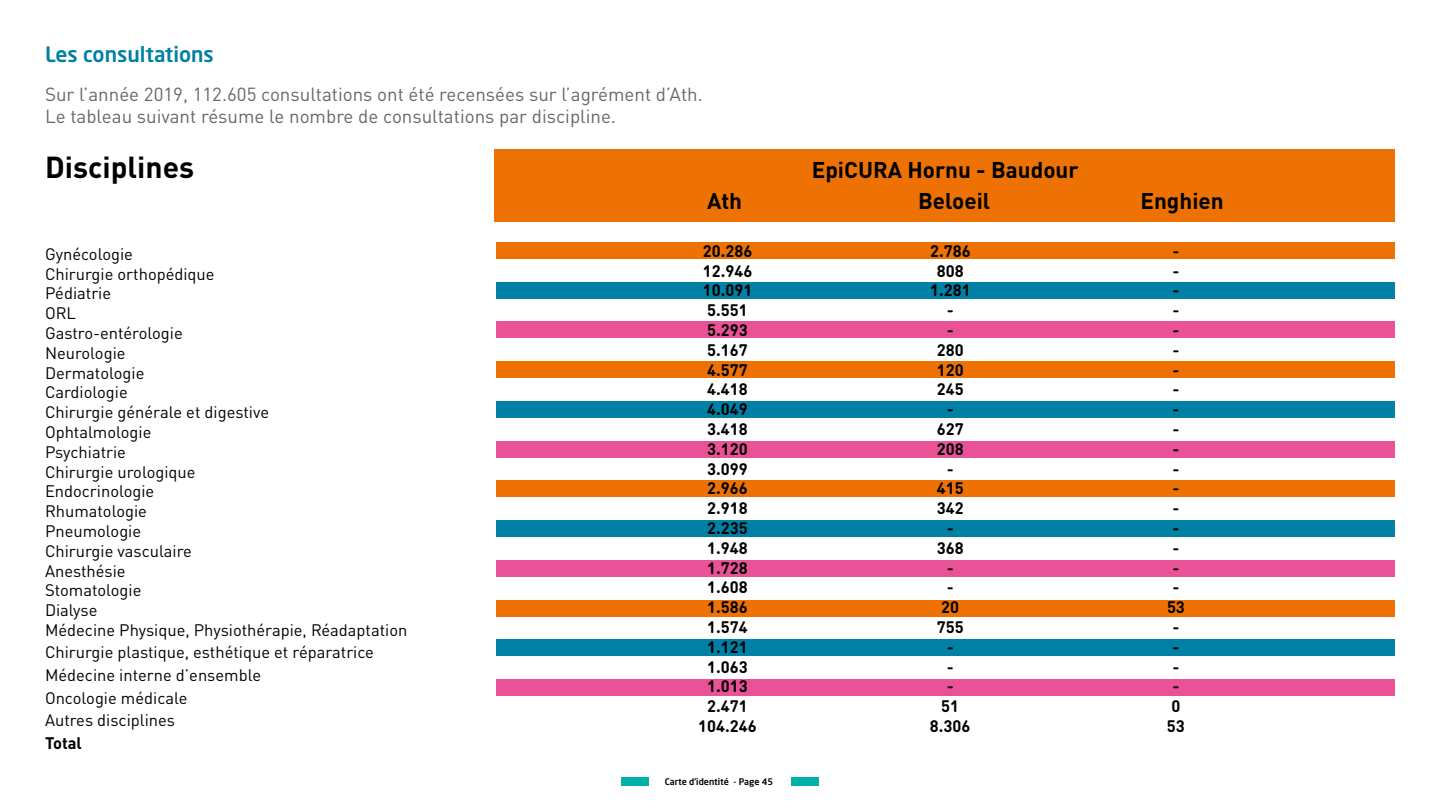
<style>
.page{position:relative;width:1440px;height:810px;background:#fff}
.page>*{position:absolute;margin:0;border:0;box-sizing:border-box;transform-origin:0 0}
.t1{font:700 30px "DIN Pro";color:#000}
.t2{font:700 22.5px "DIN Pro";color:#000}
.t3{font:21px "Neo Sans Std Medium TR";color:#0080a4}
.t4{font:18.75px/22.5px "DIN Pro";color:#000}
.t5{font:16.5px/19.8px "DIN Pro";color:#000}
.t6{font:700 16.5px "DIN Round Pro";color:#000}
.t7{font:700 16.5px "DIN Pro";letter-spacing:-.005em;color:#000}
.t8{font:9px "Neo Sans Std Medium TR";color:#000}
</style>
<div class="page">
<div style="left:621px;top:777px;width:28px;height:9px;background:#00b1aa"></div>
<div style="left:791px;top:777px;width:28px;height:9px;background:#00b1aa"></div>
<div style="left:497px;top:242px;width:898px;height:17px;background:#ee7203"></div>
<div style="left:497px;top:282px;width:898px;height:16px;background:#0080a4"></div>
<div style="left:497px;top:322px;width:898px;height:16px;background:#ea5297"></div>
<div style="left:497px;top:361px;width:898px;height:17px;background:#ee7203"></div>
<div style="left:497px;top:401px;width:898px;height:17px;background:#0080a4"></div>
<div style="left:497px;top:441px;width:898px;height:17px;background:#ea5297"></div>
<div style="left:497px;top:481px;width:898px;height:16px;background:#ee7203"></div>
<div style="left:497px;top:520px;width:898px;height:17px;background:#0080a4"></div>
<div style="left:497px;top:560px;width:898px;height:17px;background:#ea5297"></div>
<div style="left:497px;top:600px;width:898px;height:16px;background:#ee7203"></div>
<div style="left:497px;top:640px;width:898px;height:16px;background:#0080a4"></div>
<div style="left:497px;top:679px;width:898px;height:17px;background:#ea5297"></div>
<div style="left:495px;top:149px;width:900px;height:72px;background:#ee7203"></div>
<p class="t3" style="left:45px;top:41px;width:170px">Les consultations</p>
<p class="t4" style="left:45px;top:81px;width:659px">Sur l’année 2019, 112.605 consultations ont été recensées sur l’agrément d’Ath.<br>Le tableau suivant résume le nombre de consultations par discipline.</p>
<h1 class="t1" style="left:45px;top:142px;width:151px">Disciplines</h1>
<h2 class="t2" style="left:812px;top:151px;width:269px">EpiCURA Hornu - Baudour</h2>
<p class="t5" style="left:45px;top:242px;width:364px">Gynécologie<br>Chirurgie orthopédique<br>Pédiatrie<br>ORL<br>Gastro-entérologie<br>Neurologie<br>Dermatologie<br>Cardiologie<br>Chirurgie générale et digestive<br>Ophtalmologie<br>Psychiatrie<br>Chirurgie urologique<br>Endocrinologie<br>Rhumatologie<br>Pneumologie<br>Chirurgie vasculaire<br>Anesthésie<br>Stomatologie<br>Dialyse<br>Médecine Physique, Physiothérapie, Réadaptation</p>
<p class="t5" style="left:45px;top:640px;width:331px;line-height:22.5px">Chirurgie plastique, esthétique et réparatrice<br>Médecine interne d’ensemble<br>Oncologie médicale<br>Autres disciplines</p>
<p class="t7" style="left:45px;top:729px;width:38px">Total</p>
<h2 class="t2" style="left:707px;top:182px;width:37px">Ath</h2>
<h2 class="t2" style="left:918px;top:182px;width:74px">Beloeil</h2>
<h2 class="t2" style="left:1140px;top:182px;width:85px">Enghien</h2>
<p class="t6" style="left:703px;top:239px;width:51px">20.286</p>
<p class="t6" style="left:930px;top:239px;width:42px">2.786</p>
<p class="t6" style="left:1173px;top:239px;width:9px">-</p>
<p class="t6" style="left:703px;top:259px;width:51px">12.946</p>
<p class="t6" style="left:937px;top:259px;width:28px">808</p>
<p class="t6" style="left:1173px;top:259px;width:9px">-</p>
<p class="t6" style="left:703px;top:279px;width:51px">10.091</p>
<p class="t6" style="left:930px;top:279px;width:42px">1.281</p>
<p class="t6" style="left:1173px;top:279px;width:9px">-</p>
<p class="t6" style="left:707px;top:299px;width:42px">5.551</p>
<p class="t6" style="left:947px;top:299px;width:9px">-</p>
<p class="t6" style="left:1173px;top:299px;width:9px">-</p>
<p class="t6" style="left:707px;top:319px;width:42px">5.293</p>
<p class="t6" style="left:947px;top:319px;width:9px">-</p>
<p class="t6" style="left:1173px;top:319px;width:9px">-</p>
<p class="t6" style="left:707px;top:338px;width:42px">5.167</p>
<p class="t6" style="left:937px;top:338px;width:28px">280</p>
<p class="t6" style="left:1173px;top:338px;width:9px">-</p>
<p class="t6" style="left:707px;top:358px;width:42px">4.577</p>
<p class="t6" style="left:937px;top:358px;width:28px">120</p>
<p class="t6" style="left:1173px;top:358px;width:9px">-</p>
<p class="t6" style="left:707px;top:378px;width:42px">4.418</p>
<p class="t6" style="left:937px;top:378px;width:28px">245</p>
<p class="t6" style="left:1173px;top:378px;width:9px">-</p>
<p class="t6" style="left:707px;top:398px;width:42px">4.049</p>
<p class="t6" style="left:947px;top:398px;width:9px">-</p>
<p class="t6" style="left:1173px;top:398px;width:9px">-</p>
<p class="t6" style="left:707px;top:418px;width:42px">3.418</p>
<p class="t6" style="left:937px;top:418px;width:28px">627</p>
<p class="t6" style="left:1173px;top:418px;width:9px">-</p>
<p class="t6" style="left:707px;top:437px;width:42px">3.120</p>
<p class="t6" style="left:937px;top:437px;width:28px">208</p>
<p class="t6" style="left:1173px;top:437px;width:9px">-</p>
<p class="t6" style="left:707px;top:457px;width:42px">3.099</p>
<p class="t6" style="left:947px;top:457px;width:9px">-</p>
<p class="t6" style="left:1173px;top:457px;width:9px">-</p>
<p class="t6" style="left:707px;top:477px;width:42px">2.966</p>
<p class="t6" style="left:937px;top:477px;width:28px">415</p>
<p class="t6" style="left:1172px;top:477px;width:9px">-</p>
<p class="t6" style="left:707px;top:497px;width:42px">2.918</p>
<p class="t6" style="left:937px;top:497px;width:28px">342</p>
<p class="t6" style="left:1172px;top:497px;width:9px">-</p>
<p class="t6" style="left:707px;top:517px;width:42px">2.235</p>
<p class="t6" style="left:947px;top:517px;width:9px">-</p>
<p class="t6" style="left:1172px;top:517px;width:9px">-</p>
<p class="t6" style="left:707px;top:536px;width:42px">1.948</p>
<p class="t6" style="left:937px;top:536px;width:28px">368</p>
<p class="t6" style="left:1172px;top:536px;width:9px">-</p>
<p class="t6" style="left:707px;top:556px;width:42px">1.728</p>
<p class="t6" style="left:947px;top:556px;width:9px">-</p>
<p class="t6" style="left:1172px;top:556px;width:9px">-</p>
<p class="t6" style="left:707px;top:576px;width:42px">1.608</p>
<p class="t6" style="left:947px;top:576px;width:9px">-</p>
<p class="t6" style="left:1172px;top:576px;width:9px">-</p>
<p class="t6" style="left:707px;top:596px;width:42px">1.586</p>
<p class="t6" style="left:941px;top:596px;width:19px">20</p>
<p class="t6" style="left:1167px;top:596px;width:19px">53</p>
<p class="t6" style="left:707px;top:616px;width:42px">1.574</p>
<p class="t6" style="left:937px;top:616px;width:28px">755</p>
<p class="t6" style="left:1172px;top:616px;width:9px">-</p>
<p class="t6" style="left:707px;top:635px;width:42px">1.121</p>
<p class="t6" style="left:947px;top:635px;width:9px">-</p>
<p class="t6" style="left:1172px;top:635px;width:9px">-</p>
<p class="t6" style="left:707px;top:655px;width:42px">1.063</p>
<p class="t6" style="left:947px;top:655px;width:9px">-</p>
<p class="t6" style="left:1172px;top:655px;width:9px">-</p>
<p class="t6" style="left:707px;top:675px;width:42px">1.013</p>
<p class="t6" style="left:947px;top:675px;width:9px">-</p>
<p class="t6" style="left:1172px;top:675px;width:9px">-</p>
<p class="t6" style="left:707px;top:695px;width:42px">2.471</p>
<p class="t6" style="left:941px;top:695px;width:19px">51</p>
<p class="t6" style="left:1171px;top:695px;width:10px">0</p>
<p class="t6" style="left:698px;top:715px;width:60px">104.246</p>
<p class="t6" style="left:930px;top:715px;width:42px">8.306</p>
<p class="t6" style="left:1167px;top:715px;width:19px">53</p>
<p class="t8" style="left:665px;top:776px;width:110px">Carte d’identité - Page 45</p>
</div>
